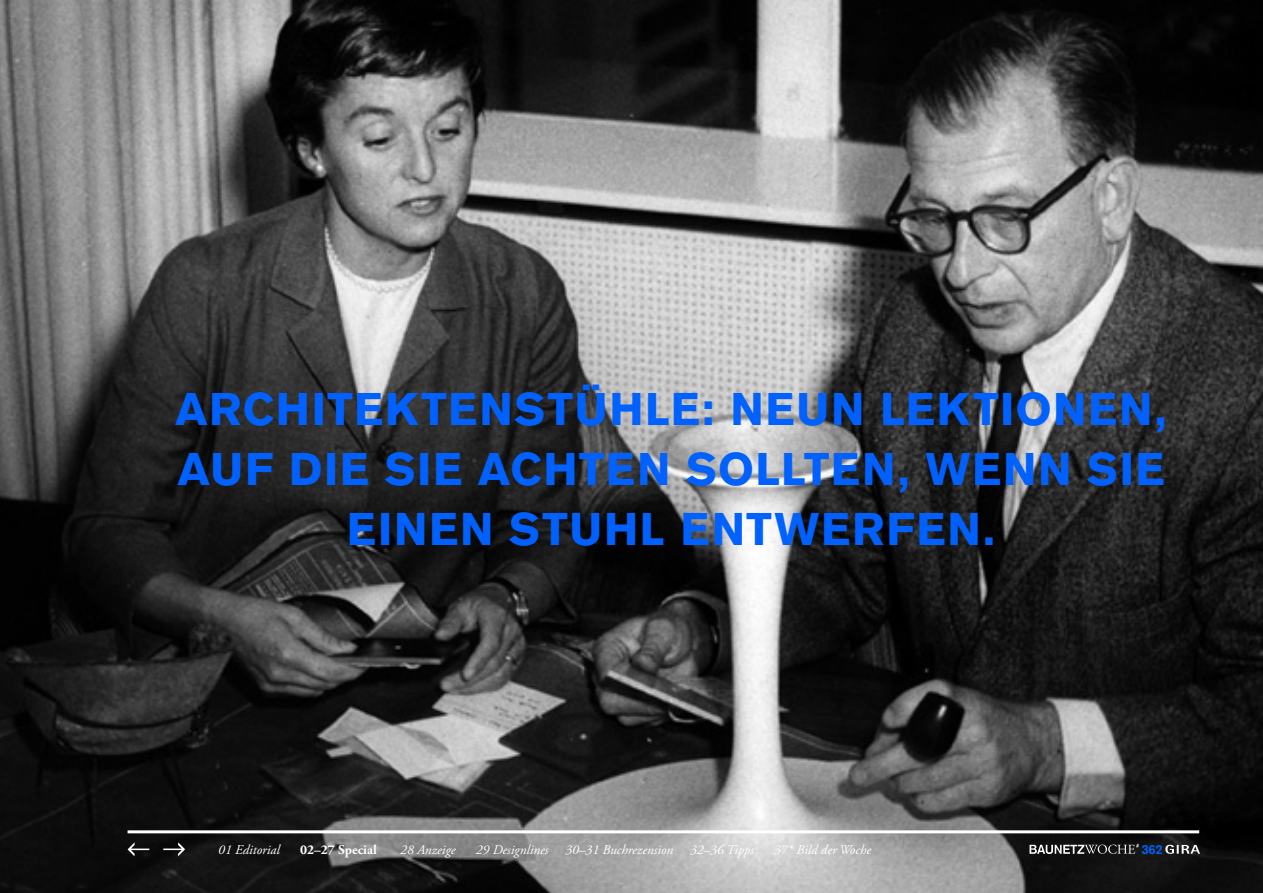
<style>
.page{position:relative;width:1263px;height:893px;background:#fff}
.page>*{position:absolute;margin:0;border:0;box-sizing:border-box;transform-origin:0 0}
.t1{font:900 45px/60px "Akzidenz Grotesk";letter-spacing:.035em;color:#0061ff;text-align:center}
.Navigation_Off{font:italic 13.5px "Adobe Garamond Pro";color:#fff}
.Navigation_Off-2{font:700 13.5px "Adobe Garamond Pro";color:#fff}
.t2{font:700 13.05px "Akzidenz Grotesk";color:#0061ff}
</style>
<div class="page">
<img style="left:0;top:0;width:1263px;height:893px">
<hr style="left:128px;top:830px;width:1071px;height:3px;background:#fff">
<svg style="left:128px;top:842px;width:21px;height:14px"></svg>
<svg style="left:163px;top:842px;width:22px;height:14px"></svg>
<svg style="left:1029px;top:844px;width:110px;height:10px"></svg>
<svg style="left:1165px;top:845px;width:35px;height:9px"></svg>
<p class="t1" style="left:175px;top:378px;width:993px">ARCHITEKTENSTÜHLE: NEUN LEKTIONEN,<br>AUF DIE SIE ACHTEN SOLLTEN, WENN SIE<br>EINEN STUHL ENTWERFEN.</p>
<p class="Navigation_Off" style="left:218px;top:841px;width:63px">01 Editorial</p>
<p class="Navigation_Off-2" style="left:300px;top:841px;width:78px">02–27 Special</p>
<p class="Navigation_Off" style="left:400px;top:841px;width:57px">28 Anzeige</p>
<p class="Navigation_Off" style="left:476px;top:841px;width:74px">29 Designlines</p>
<p class="Navigation_Off" style="left:565px;top:841px;width:190px">30–31 Buchrezension 32–36 Tipps</p>
<p class="Navigation_Off" style="left:774px;top:841px;width:98px">37* Bild der Woche</p>
<p class="t2" style="left:1141px;top:841px;width:23px">362</p>
</div>
